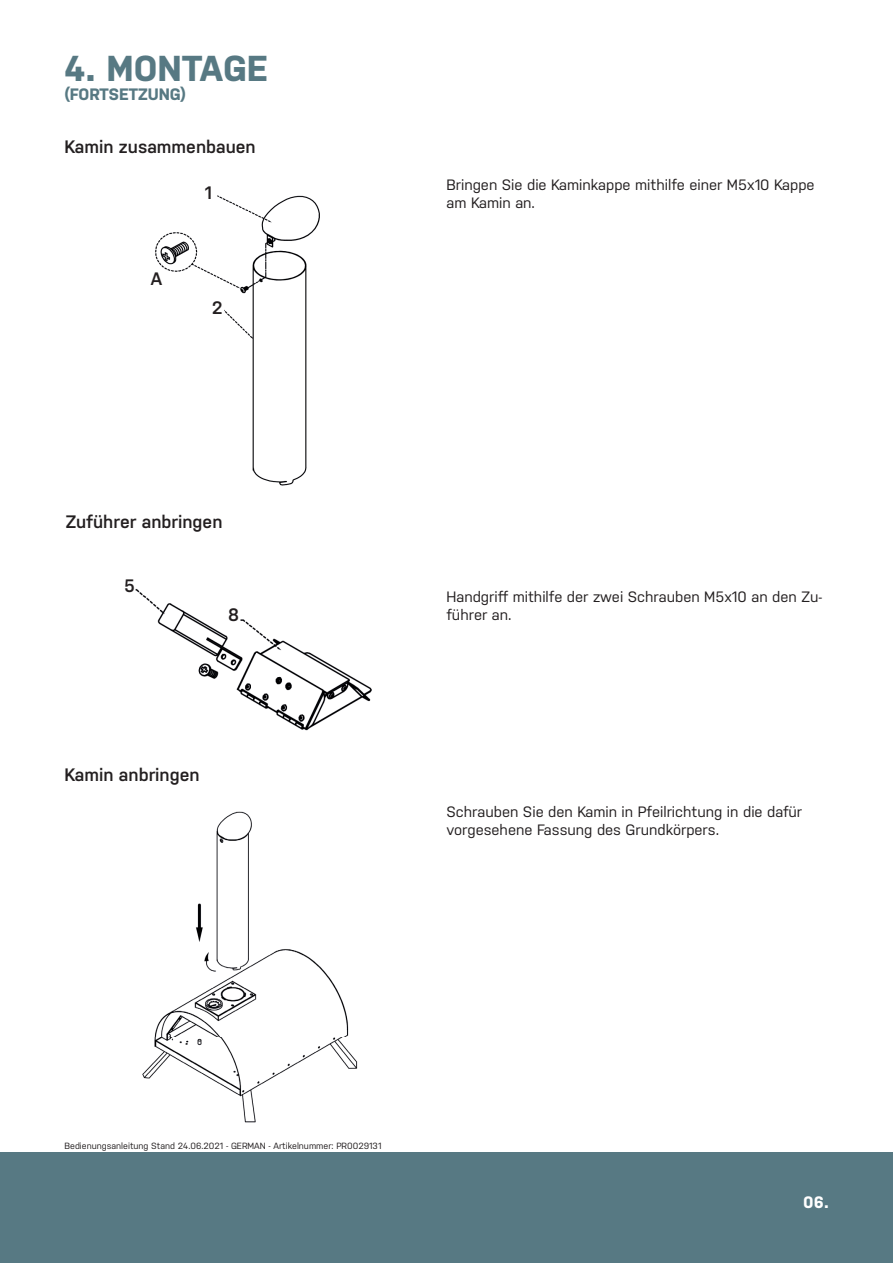
<style>
.page{position:relative;width:893px;height:1263px;background:#fff}
.page>*{position:absolute;margin:0;border:0;box-sizing:border-box;transform-origin:0 0}
.t1{font:700 36px "Nudista";color:#577983}
.t2{font:600 18px "Nudista";color:#231f20}
.t3{font:700 16.5px "Nudista";color:#577983}
.t4{font:700 16.5px "Nudista";color:#fff}
.t5{font:15px/18px "Nudista";color:#231f20}
.t6{font:9px "Nudista";color:#231f20}
</style>
<div class="page">
<div style="left:0;top:1152px;width:893px;height:111px;background:#577983"></div>
<img style="left:135px;top:588px;width:237px;height:143px">
<img style="left:142px;top:811px;width:216px;height:312px">
<img style="left:155px;top:195px;width:165px;height:291px">
<h1 class="t1" style="left:65px;top:47px;width:205px">4. MONTAGE</h1>
<p class="t3" style="left:65px;top:85px;width:123px">(FORTSETZUNG)</p>
<p class="t2" style="left:65px;top:136px;width:193px">Kamin zusammenbauen</p>
<p class="t2" style="left:151px;top:269px;width:13px">A</p>
<p class="t2" style="left:205px;top:182px;width:9px">1</p>
<p class="t2" style="left:212px;top:297px;width:12px">2</p>
<p class="t2" style="left:66px;top:512px;width:158px">Zuführer anbringen</p>
<p class="t2" style="left:124px;top:575px;width:12px">5</p>
<p class="t2" style="left:228px;top:604px;width:12px">8</p>
<p class="t2" style="left:65px;top:764px;width:137px">Kamin anbringen</p>
<p class="t5" style="left:446px;top:176px;width:370px">Bringen Sie die Kaminkappe mithilfe einer M5x10 Kappe am Kamin an.</p>
<p class="t5" style="left:446px;top:588px;width:377px">Handgriff mithilfe der zwei Schrauben M5x10 an den Zu&shy;führer an.</p>
<p class="t5" style="left:446px;top:802px;width:357px">Schrauben Sie den Kamin in Pfeilrichtung in die dafür vorgesehene Fassung des Grundkörpers.</p>
<p class="t6" style="left:65px;top:1141px;width:318px">Bedienungsanleitung Stand 24.06.2021 - GERMAN - Artikelnummer: PR0029131</p>
<p class="t4" style="left:803px;top:1193px;width:27px">06.</p>
</div>
